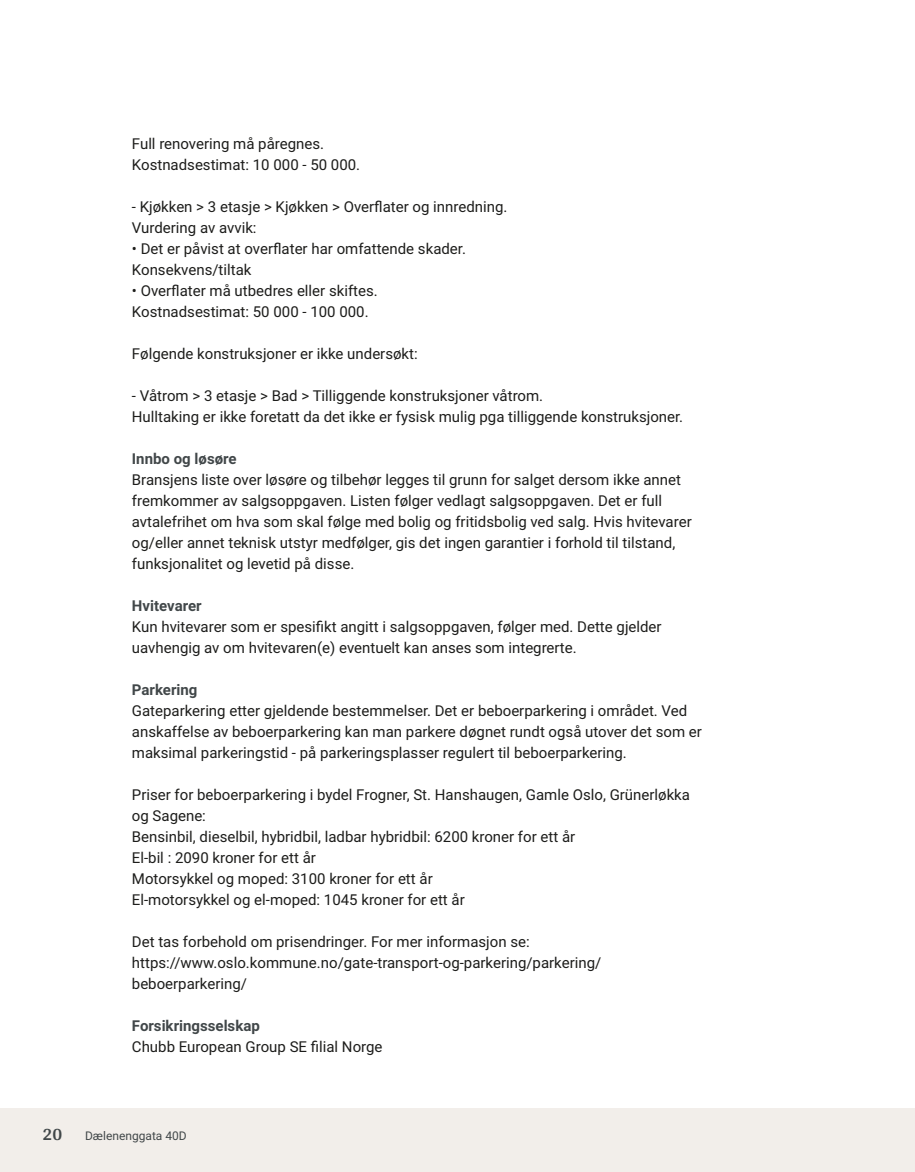
<style>
.page{position:relative;width:915px;height:1172px;background:#fff}
.page>*{position:absolute;margin:0;border:0;box-sizing:border-box;transform-origin:0 0}
.t1{font:700 18px "Arya";color:#414749}
.t2{font:15px/21px "Roboto Vitec";color:#1d1d1b}
.t3{font:700 15px "Roboto Vitec";color:#414749}
.t4{font:12px "Roboto Vitec";color:#414749}
</style>
<div class="page">
<div style="left:0;top:1108px;width:914px;height:64px;background:#f2eeea"></div>
<p class="t2" style="left:132px;top:132px;width:230px">Full renovering må påregnes.<br>Kostnadsestimat: 10 000 ‑ 50 000.</p>
<p class="t2" style="left:132px;top:195px;width:377px">‑ Kjøkken &gt; 3 etasje &gt; Kjøkken &gt; Overflater og innredning.<br>Vurdering av avvik:</p>
<p class="t2" style="left:132px;top:237px;width:335px">• Det er påvist at overflater har omfattende skader.<br>Konsekvens/ tiltak</p>
<p class="t2" style="left:132px;top:279px;width:247px">• Overflater må utbedres eller skiftes.<br>Kostnadsestimat: 50 000 ‑ 100 000.</p>
<p class="t2" style="left:132px;top:342px;width:287px">Følgende konstruksjoner er ikke undersøkt:</p>
<p class="t2" style="left:132px;top:384px;width:552px">‑ Våtrom &gt; 3 etasje &gt; Bad &gt; Tilliggende konstruksjoner våtrom.<br>Hulltaking er ikke foretatt da det ikke er fysisk mulig pga tilliggende konstruksjoner.</p>
<p class="t3" style="left:132px;top:448px;width:106px">Innbo og løsøre</p>
<p class="t2" style="left:132px;top:468px;width:561px">Bransjens liste over løsøre og tilbehør legges til grunn for salget dersom ikke annet fremkommer av salgsoppgaven. Listen følger vedlagt salgsoppgaven. Det er full avtalefrihet om hva som skal følge med bolig og fritidsbolig ved salg. Hvis hvitevarer og/ eller annet teknisk utstyr medfølger, gis det ingen garantier i forhold til tilstand, funksjonalitet og levetid på disse.</p>
<p class="t3" style="left:132px;top:595px;width:71px">Hvitevarer</p>
<p class="t2" style="left:132px;top:615px;width:531px">Kun hvitevarer som er spesifikt angitt i salgsoppgaven, følger med. Dette gjelder uavhengig av om hvitevaren(e) eventuelt kan anses som integrerte.</p>
<p class="t3" style="left:132px;top:679px;width:67px">Parkering</p>
<p class="t2" style="left:132px;top:699px;width:571px">Gateparkering etter gjeldende bestemmelser. Det er beboerparkering i området. Ved anskaffelse av beboerparkering kan man parkere døgnet rundt også utover det som er maksimal parkeringstid ‑ på parkeringsplasser regulert til beboerparkering.</p>
<p class="t2" style="left:132px;top:783px;width:559px">Priser for beboerparkering i bydel Frogner, St. Hanshaugen, Gamle Oslo, Grünerløkka og Sagene:<br>Bensinbil, dieselbil, hybridbil, ladbar hybridbil: 6200 kroner for ett år<br>El‑bil : 2090 kroner for ett år<br>Motorsykkel og moped: 3100 kroner for ett år<br>El‑motorsykkel og el‑moped: 1045 kroner for ett år</p>
<p class="t2" style="left:132px;top:930px;width:471px">Det tas forbehold om prisendringer. For mer informasjon se:<br>https:/ / www.oslo.kommune.no/ gate‑transport‑og‑parkering/ parkering/ beboerparkering/</p>
<p class="t3" style="left:132px;top:1015px;width:129px">Forsikringsselskap</p>
<p class="t2" style="left:132px;top:1035px;width:252px">Chubb European Group SE filial Norge</p>
<p class="t1" style="left:43px;top:1123px;width:21px">20</p>
<p class="t4" style="left:85px;top:1127px;width:103px">Dælenenggata 40D</p>
</div>
